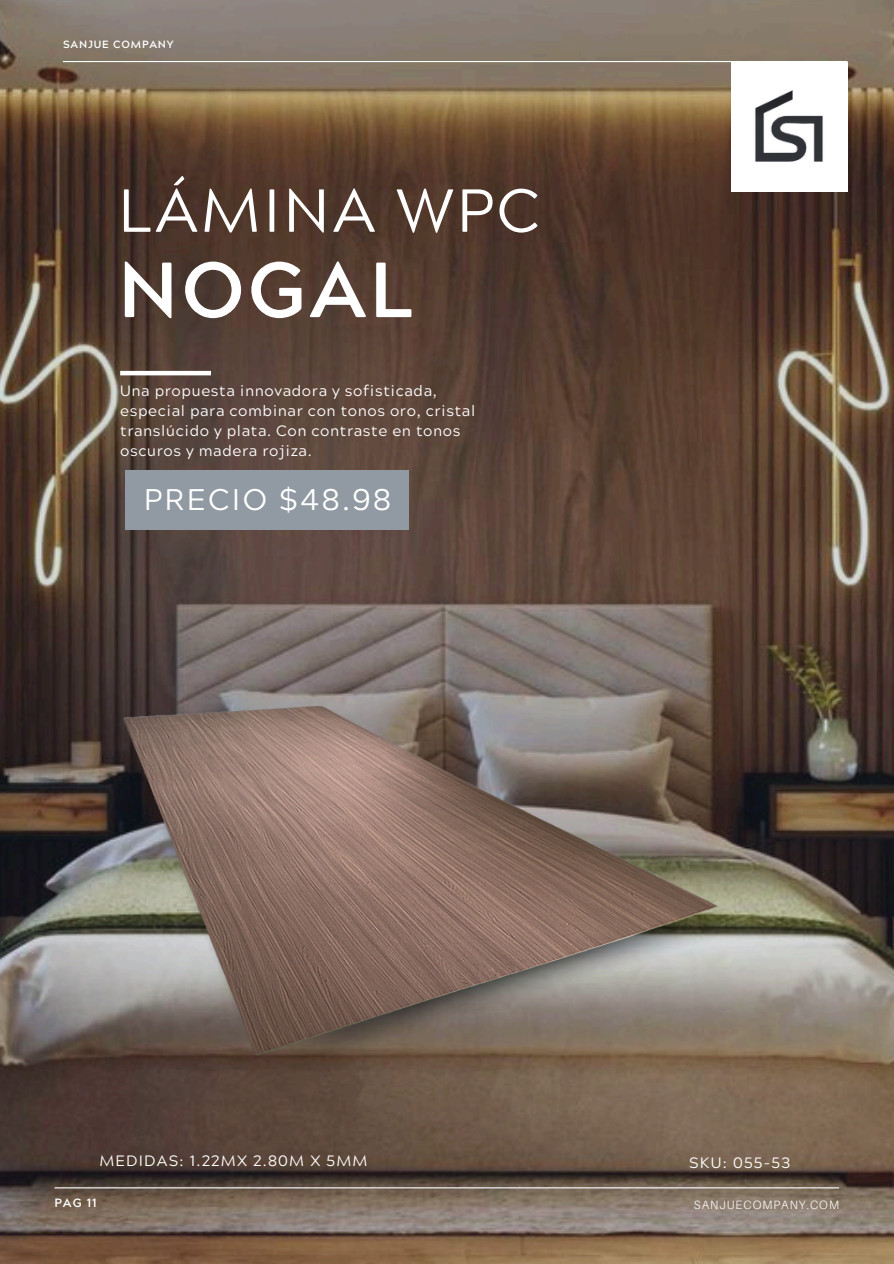
<style>
.page{position:relative;width:894px;height:1264px;background:#fff}
.page>*{position:absolute;margin:0;border:0;box-sizing:border-box;transform-origin:0 0}
.t1{font:700 77.85px "Acherus Grotesque";letter-spacing:.04em;color:#fff}
.t2{font:60.6px "Acherus Grotesque";letter-spacing:.04em;color:#fff}
.t3{font:29.85px "Acherus Grotesque";letter-spacing:.08em;color:#fff}
.t4{font:15px/20.2px "Acherus Grotesque";letter-spacing:.04em;color:#fff}
.t5{font:15px "Acherus Grotesque";letter-spacing:.08em;color:#fff}
.t6{font:300 12px "Aileron";letter-spacing:.08em;color:#fff}
.t7{font:700 12px "Acherus Grotesque";color:#fff}
.t8{font:700 10.5px "Acherus Grotesque";letter-spacing:.08em;color:#fff}
</style>
<div class="page">
<img style="left:0;top:0;width:893px;height:1263px">
<hr style="left:63px;top:61px;width:784px;height:1px;background:#fff">
<hr style="left:55px;top:1187px;width:783px;height:1px;background:#fff">
<div style="left:125px;top:470px;width:283px;height:60px;background:#919aa2"></div>
<hr style="left:120px;top:371px;width:91px;height:4px;background:#fff">
<div style="left:731px;top:62px;width:116px;height:129px;background:#fff"></div>
<img style="left:755px;top:90px;width:68px;height:72px">
<img style="left:47px;top:496px;width:701px;height:702px">
<p class="t8" style="left:63px;top:40px;width:112px">SANJUE COMPANY</p>
<h2 class="t2" style="left:118px;top:186px;width:423px">LÁMINA WPC</h2>
<p class="t1" style="left:118px;top:259px;width:297px">NOGAL</p>
<h3 class="t4" style="left:120px;top:382px;width:356px">Una propuesta innovadora y sofisticada, especial para combinar con tonos oro, cristal translúcido y plata. Con contraste en tonos oscuros y madera rojiza.</h3>
<h1 class="t3" style="left:144px;top:488px;width:249px">PRECIO $48.98</h1>
<p class="t5" style="left:99px;top:1154px;width:269px">MEDIDAS: 1.22MX 2.80M X 5MM</p>
<p class="t4" style="left:689px;top:1154px;width:102px">SKU: 055-53</p>
<p class="t7" style="left:55px;top:1198px;width:44px">PAG 11</p>
<h5 class="t6" style="left:693px;top:1197px;width:147px">SANJUECOMPANY.COM</h5>
</div>
